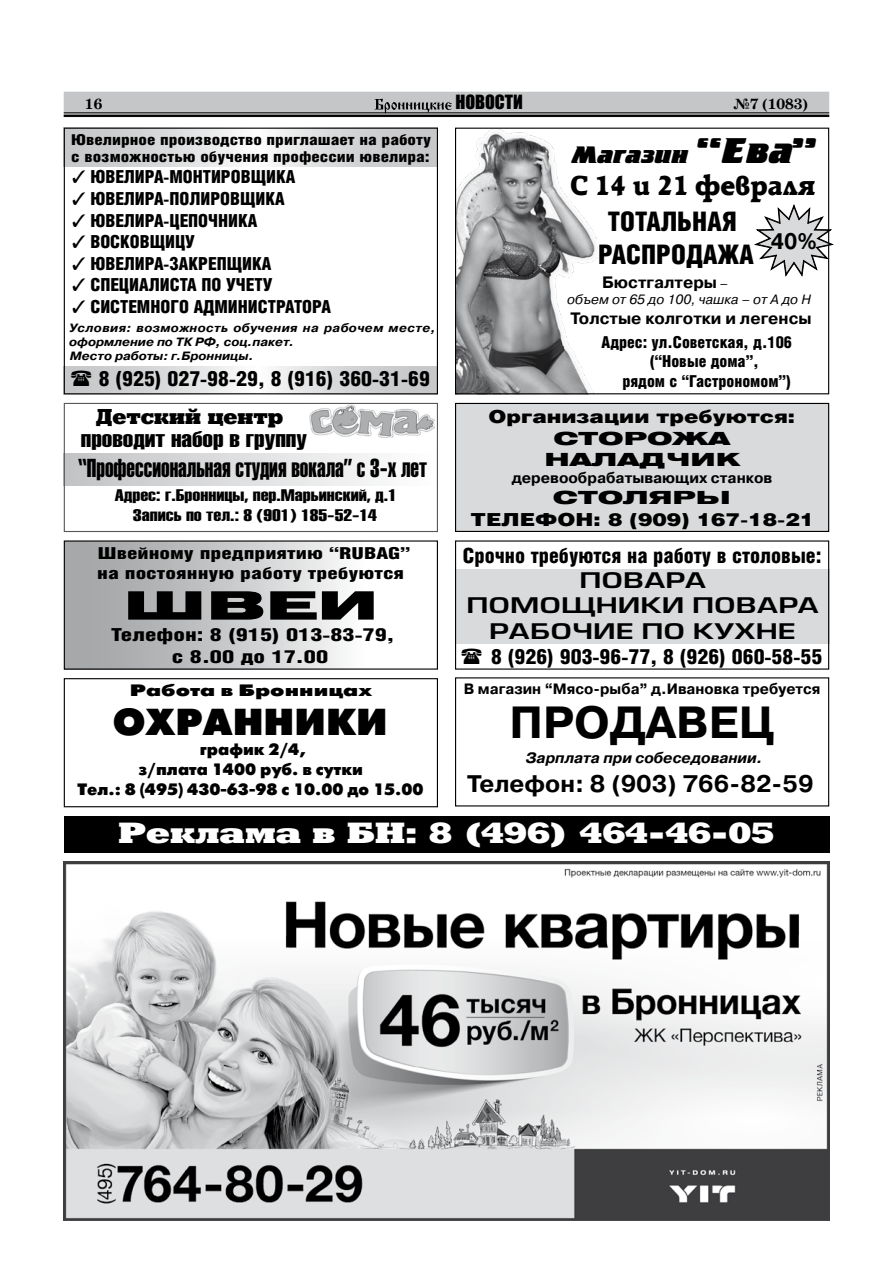
<style>
.page{position:relative;width:893px;height:1263px;background:#fff}
.page>*{position:absolute;margin:0;border:0;box-sizing:border-box;transform-origin:0 0}
.t1{font:700 45px "Pragmatica C";color:#000}
.t2{font:900 39px "Helios Ext";color:#000;scale:1.5 1}
.t3{font:37.5px "Futuris XC";color:#000}
.t4{font:800 28.5px "Rodeo";color:#fff;scale:1.25 1}
.t5{font:900 27px/32.4px "Helios Cond";color:#000;text-align:center}
.t6{font:700 27px "Ralenta";color:#000}
.t7{font:25.5px "Helios Extra Compressed";color:#000}
.t8{font:700 24px "Pragmatica C";color:#000}
.t9{font:800 24px "Cricket";color:#000;scale:1.07 1}
.t10{font:22.5px "Helios Extra Compressed";color:#000;scale:1.39 1}
.t11{font:700 22.5px "Pragmatica C";color:#000;scale:.91 1}
.t12{font:900 21px "Helios Cond";color:#000;scale:1.04 1}
.t13{font:21px/25.2px "Europe Demi";color:#000;text-align:center;scale:1.37 1}
.t14{font:900 21px "Helios Cond";color:#000}
.t15{font:800 21px "Rodeo";color:#000}
.t16{font:900 18px "Helios Cond";color:#000}
.t17{font:900 18px "Helios";color:#000;scale:1.2 1}
.t18{font:900 18px "Helios Cond";color:#000;scale:1.35 1}
.t19{font:900 18px/21.6px "Helios Ext";color:#000;text-align:center;scale:1.35 1}
.t20{font:18px "Impact";color:#000}
.t21{font:16.5px/19.8px "Futuris XC";color:#000;text-align:center}
.t22{font:16.5px/19.5px "Helios Extra Compressed";color:#000;text-align:center;scale:1.43 1}
.t23{font:900 16.5px "Helios Cond";color:#000}
.t24{font:900 16.5px/19.8px "Helios Cond";color:#000;scale:1.35 1}
.t25{font:700 16.5px "Pragmatica C";color:#000}
.t26{font:16.5px "Futuris XC";color:#000;scale:1.35 1}
.t27{font:900 15px/16.5px "Helios Cond";color:#000;scale:1.19 1}
.t28{font:700 15px "Pragmatica C";color:#000}
.t29{font:italic 700 15px "Pragmatica C";color:#000}
.t30{font:700 15px "School Book AC";color:#000}
.t31{font:italic 13.5px "Pragmatica C";color:#000}
.t32{font:italic 700 12px/14.4px "Pragmatica C";letter-spacing:.01em;color:#000;scale:1.06 1}
.s1{font-size:36px}
.s2{font-weight:400;font-style:italic;font-size:13.5px}
</style>
<div class="page">
<div style="left:64px;top:92px;width:764px;height:24px;background:#c5c6c8"></div>
<div style="left:64px;top:92px;width:765px;height:25px;border:2px solid #c5c6c8"></div>
<svg style="left:375px;top:99px;width:77px;height:13px"></svg>
<hr style="left:64px;top:112px;width:765px;height:1px;background:#000">
<hr style="left:64px;top:115px;width:765px;height:2px;background:#000">
<img style="left:457px;top:130px;width:140px;height:262px">
<div style="left:455px;top:128px;width:374px;height:266px;border:1px solid #000"></div>
<svg style="left:66px;top:130px;width:370px;height:36px"></svg>
<svg style="left:66px;top:366px;width:370px;height:26px"></svg>
<div style="left:64px;top:816px;width:765px;height:37px;background:#000"></div>
<img style="left:64px;top:862px;width:765px;height:358px">
<div style="left:64px;top:453px;width:374px;height:33px;background:linear-gradient(to right,#c2c3c5,#fff)"></div>
<div style="left:64px;top:403px;width:374px;height:129px;border:1px solid #58585a"></div>
<img style="left:309px;top:404px;width:125px;height:33px">
<div style="left:455px;top:569px;width:374px;height:74px;background:#d9dadb"></div>
<div style="left:456px;top:403px;width:373px;height:128px;background:#d9dadb"></div>
<div style="left:455px;top:403px;width:374px;height:129px;border:1px solid #000"></div>
<div style="left:64px;top:541px;width:373px;height:128px;background:linear-gradient(to right,#9b9c9f,#fff)"></div>
<div style="left:64px;top:678px;width:374px;height:129px;border:1px solid #000"></div>
<div style="left:64px;top:128px;width:374px;height:266px;border:1px solid #000"></div>
<svg style="left:754px;top:204px;width:80px;height:77px"></svg>
<svg style="left:71px;top:370px;width:20px;height:16px"></svg>
<p class="t30" style="left:85px;top:96px;width:18px">16</p>
<p class="t20" style="left:455px;top:88px;width:69px">НОВОСТИ</p>
<p class="t30" style="left:733px;top:96px;width:76px">№7 (1083)</p>
<h3 class="t9" style="left:573px;top:142px;width:230px">Магазин <span class="s1">“Ева”</span></h3>
<h3 class="t6" style="left:571px;top:169px;width:246px">С 14 и 21 февраля</h3>
<h3 class="t5" style="left:598px;top:205px;width:157px">ТОТАЛЬНАЯ<br>РАСПРОДАЖА</h3>
<p class="t25" style="left:602px;top:273px;width:128px">Бюстгалтеры <span class="s2">–</span></p>
<p class="t31" style="left:567px;top:292px;width:245px">объем от 65 до 100, чашка – от А до Н</p>
<p class="t25" style="left:571px;top:309px;width:243px">Толстые колготки и легенсы</p>
<p class="t23" style="left:602px;top:332px;width:192px">Адрес: ул.Советская, д.106</p>
<p class="t23" style="left:650px;top:352px;width:111px">(“Новые дома”,</p>
<p class="t23" style="left:622px;top:372px;width:170px">рядом с “Гастрономом”)</p>
<p class="t27" style="left:71px;top:131px;width:304px">Ювелирное производство приглашает на работу с возможностью обучения профессии ювелира:</p>
<p class="t16" style="left:72px;top:167px;width:30px">✓ ювелира</p>
<p class="t16" style="left:164px;top:167px;width:17px">-монтиров</p>
<p class="t16" style="left:251px;top:167px;width:26px">щика</p>
<p class="t16" style="left:72px;top:188px;width:30px">✓ ювелира</p>
<p class="t16" style="left:164px;top:188px;width:17px">-полиров</p>
<p class="t16" style="left:240px;top:188px;width:26px">щика</p>
<p class="t16" style="left:72px;top:210px;width:30px">✓ ювелира</p>
<p class="t16" style="left:164px;top:210px;width:17px">-цепочника</p>
<p class="t16" style="left:72px;top:231px;width:29px">✓ восков</p>
<p class="t16" style="left:150px;top:231px;width:26px">щицу</p>
<p class="t16" style="left:72px;top:253px;width:30px">✓ ювелира</p>
<p class="t16" style="left:164px;top:253px;width:17px">-закреп</p>
<p class="t16" style="left:227px;top:253px;width:26px">щика</p>
<p class="t16" style="left:72px;top:275px;width:29px">✓ специалиста</p>
<p class="t16" style="left:202px;top:275px;width:35px">по учету</p>
<p class="t16" style="left:72px;top:296px;width:30px">✓ системного</p>
<p class="t16" style="left:194px;top:296px;width:11px">администратора</p>
<p class="t32" style="left:69px;top:320px;width:347px">Условия: возможность обучения на рабочем месте, оформление по ТК РФ, соц.пакет.<br>Место работы: г.Бронницы.</p>
<p class="t12" style="left:99px;top:366px;width:320px">8 (925) 027-98-29, 8 (916) 360-31-69</p>
<p class="t11" style="left:771px;top:229px;width:52px">40%</p>
<p class="t15" style="left:96px;top:404px;width:189px">Детский центр</p>
<p class="t10" style="left:81px;top:426px;width:164px">проводит набор в группу</p>
<h3 class="t7" style="left:78px;top:454px;width:350px">“Профессиональная студия вокала” с 3-х лет</h3>
<p class="t22" style="left:115px;top:485px;width:199px">Адрес: г.Бронницы, пер.Марьинский, д.1<br>Запись по тел.: 8 (901) 185-52-14</p>
<p class="t24" style="left:97px;top:543px;width:234px">Швейному предприятию “RUBAG” на постоянную работу требуются</p>
<h2 class="t2" style="left:123px;top:582px;width:172px">швеи</h2>
<p class="t18" style="left:172px;top:646px;width:117px">с 8.00 до 17.00</p>
<p class="t26" style="left:130px;top:682px;width:181px">Работа в Бронницах</p>
<h3 class="t3" style="left:113px;top:702px;width:277px">охранники</h3>
<p class="t21" style="left:77px;top:740px;width:348px">график 2/4,<br>з/плата 1400 руб. в сутки<br>Тел.: 8 (495) 430-63-98 с 10.00 до 15.00</p>
<p class="t18" style="left:111px;top:624px;width:212px">Телефон: 8 (915) 013-83-79,</p>
<p class="t17" style="left:488px;top:405px;width:257px">Организации требуются:</p>
<p class="t19" style="left:544px;top:427px;width:146px">сто рожа наладчик</p>
<p class="t28" style="left:512px;top:469px;width:262px">деревообрабатывающих станков</p>
<p class="t19" style="left:553px;top:487px;width:133px">столяры</p>
<p class="t17" style="left:471px;top:508px;width:288px">Телефон : 8 (909) 167-18-21</p>
<p class="t14" style="left:463px;top:543px;width:360px">Срочно требуются на работу в столовые:</p>
<p class="t13" style="left:466px;top:568px;width:259px">повара<br>помощники повара рабочие по кухне</p>
<p class="t12" style="left:491px;top:644px;width:320px">8 (926) 903-96-77, 8 (926) 060-58-55</p>
<p class="t28" style="left:464px;top:681px;width:358px">В магазин “Мясо-рыба” д.Ивановка требуется</p>
<h1 class="t1" style="left:509px;top:697px;width:34px">продаве</h1>
<h1 class="t1" style="left:739px;top:697px;width:37px">ц</h1>
<p class="t29" style="left:526px;top:750px;width:238px">Зарплата при собеседовании.</p>
<h3 class="t8" style="left:467px;top:770px;width:348px">Телефон: 8 (903) 766-82-59</h3>
<h3 class="t4" style="left:119px;top:816px;width:526px">Реклама в БН: 8 (496) 464-46-05</h3>
</div>
